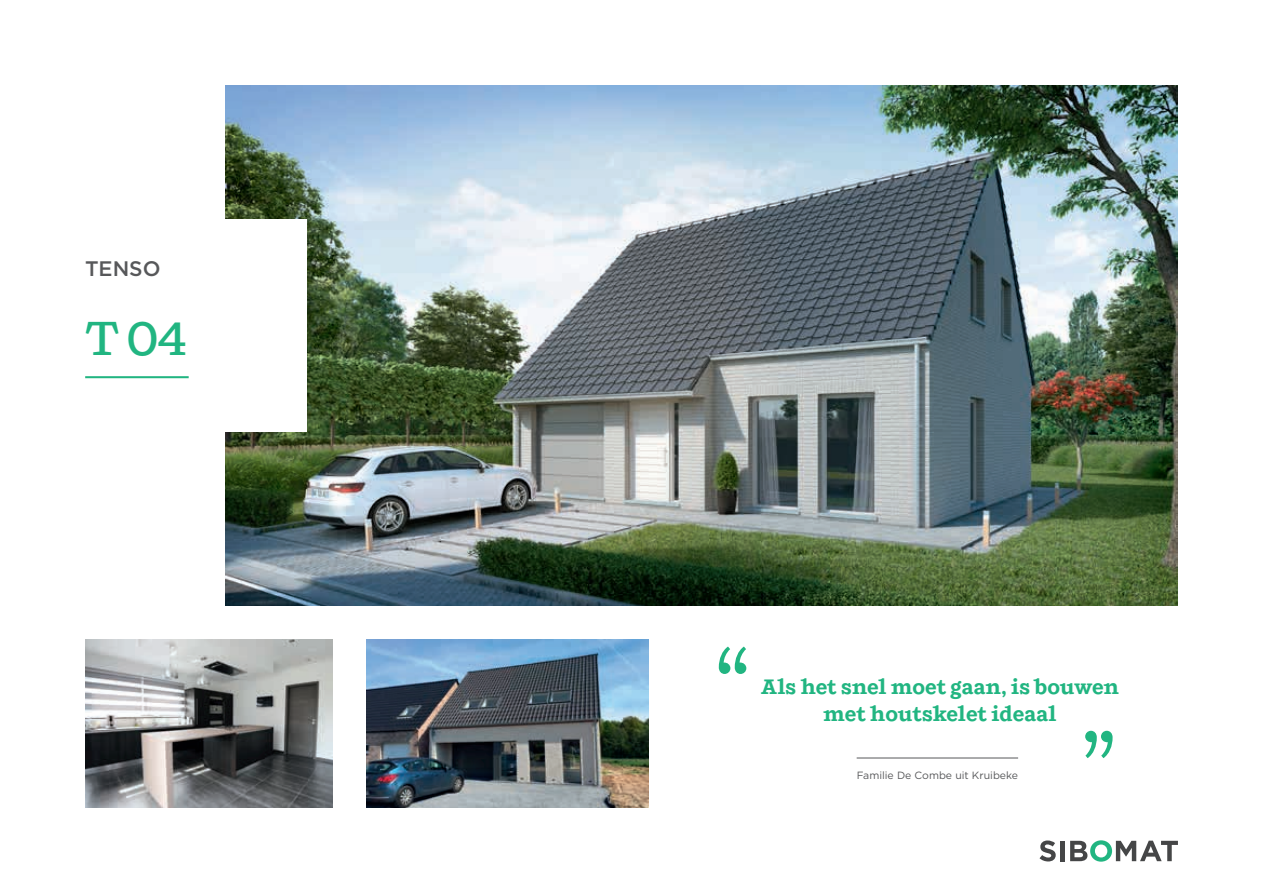
<style>
.page{position:relative;width:1263px;height:893px;background:#fff}
.page>*{position:absolute;margin:0;border:0;box-sizing:border-box;transform-origin:0 0}
.t1{font:500 48px "Shift";color:#21b581}
.t2{font:700 21px/27px "Shift";color:#21b581;text-align:center}
.t3{font:500 21px "Gotham";color:#57585a}
.t4{font:10.5px "Gotham";color:#57585a}
</style>
<div class="page">
<img style="left:85px;top:640px;width:248px;height:168px">
<img style="left:367px;top:640px;width:281px;height:168px">
<img style="left:226px;top:85px;width:952px;height:521px">
<div style="left:0;top:219px;width:306px;height:213px;background:#fff"></div>
<hr style="left:85px;top:376px;width:104px;height:2px;background:#21b581">
<hr style="left:857px;top:758px;width:161px;height:1px;background:#57585a">
<svg style="left:719px;top:647px;width:28px;height:27px"></svg>
<svg style="left:1085px;top:730px;width:28px;height:28px"></svg>
<svg style="left:1039px;top:840px;width:17px;height:21px"></svg>
<div style="left:1060px;top:841px;width:5px;height:20px;background:#454647"></div>
<svg style="left:1070px;top:840px;width:108px;height:22px"></svg>
<p class="t3" style="left:85px;top:255px;width:77px">TENSO</p>
<h1 class="t1" style="left:85px;top:310px;width:104px">T 04</h1>
<p class="t2" style="left:761px;top:674px;width:360px">Als het snel moet gaan, is bouwen met houtskelet ideaal</p>
<p class="t4" style="left:857px;top:769px;width:163px">Familie De Combe uit Kruibeke</p>
</div>
